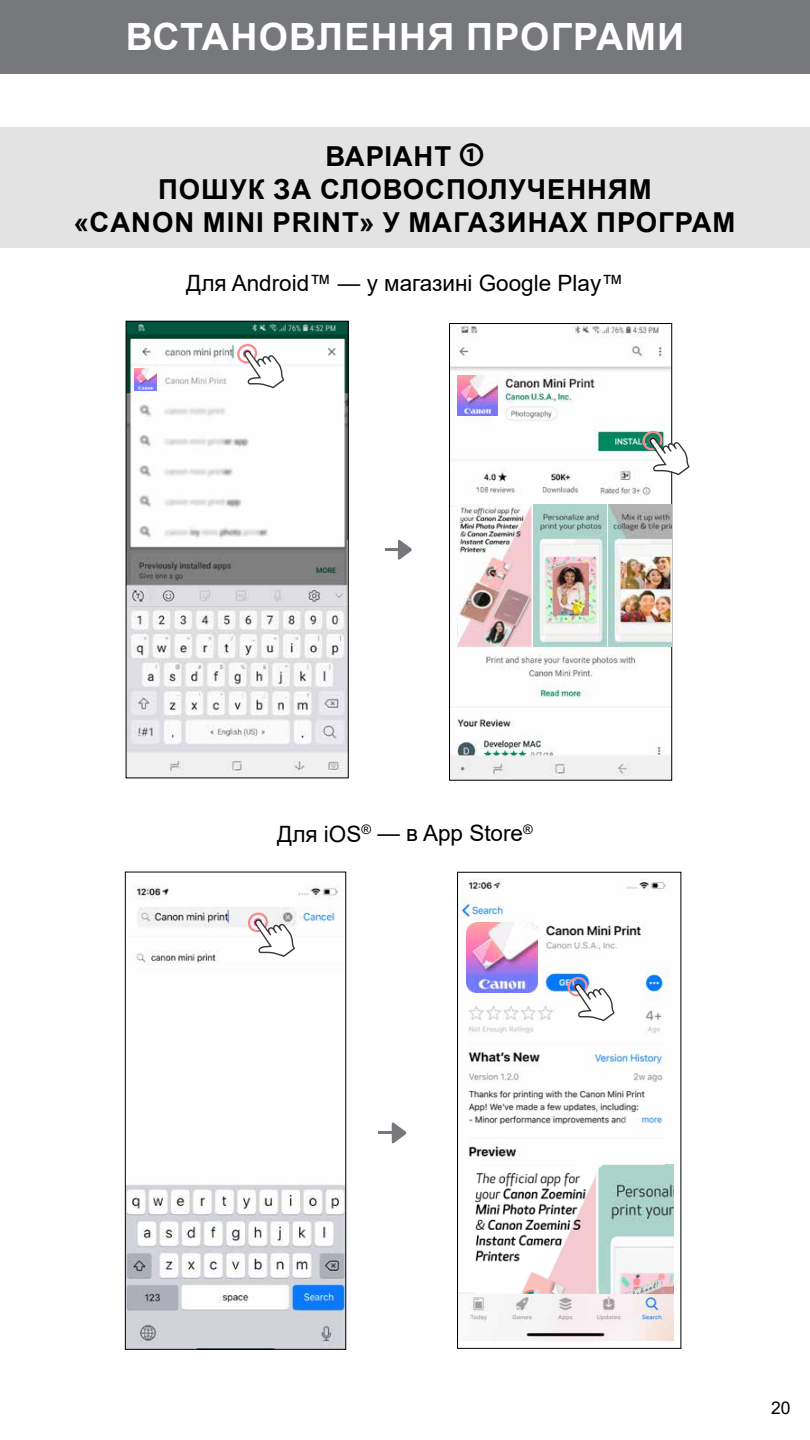
<style>
.page{position:relative;width:810px;height:1440px;background:#fff}
.page>*{position:absolute;margin:0;border:0;box-sizing:border-box;transform-origin:0 0}
.t1{font:700 37.5px "Arial";letter-spacing:.035em;color:#fff}
.t2{font:700 27.5px/33px "Arial";letter-spacing:.035em;color:#000;text-align:center}
.t3{font:22.5px "Arial";color:#000}
.t4{font:17.5px "Arial";color:#000}
.s1{font-family:"Optic Sans 301";font-weight:500;font-size:30px}
</style>
<div class="page">
<div style="left:0;top:0;width:810px;height:73px;background:#77787b"></div>
<div style="left:0;top:128px;width:810px;height:120px;background:#e3e3e3"></div>
<svg style="left:385px;top:539px;width:27px;height:21px"></svg>
<svg style="left:378px;top:1122px;width:29px;height:22px"></svg>
<img style="left:127px;top:885px;width:217px;height:462px">
<div style="left:125px;top:872px;width:221px;height:477px;border:1px solid #000"></div>
<svg style="left:248px;top:913px;width:47px;height:44px"></svg>
<img style="left:128px;top:323px;width:218px;height:453px">
<div style="left:126px;top:321px;width:222px;height:457px;border:1px solid #000"></div>
<svg style="left:237px;top:344px;width:47px;height:44px"></svg>
<img style="left:134px;top:368px;width:23px;height:23px">
<img style="left:451px;top:325px;width:219px;height:453px">
<div style="left:449px;top:323px;width:223px;height:457px;border:1px solid #000"></div>
<img style="left:458px;top:376px;width:39px;height:39px">
<img style="left:457px;top:504px;width:74px;height:143px">
<img style="left:533px;top:504px;width:73px;height:143px">
<img style="left:608px;top:504px;width:63px;height:143px">
<svg style="left:643px;top:431px;width:47px;height:44px"></svg>
<img style="left:459px;top:878px;width:215px;height:463px">
<div style="left:457px;top:872px;width:224px;height:477px;border:1px solid #000"></div>
<img style="left:467px;top:922px;width:70px;height:71px">
<svg style="left:568px;top:977px;width:47px;height:44px"></svg>
<img style="left:468px;top:1166px;width:127px;height:128px">
<div style="left:588px;top:1281px;width:7px;height:13px;background:#f2cad1"></div>
<img style="left:598px;top:1165px;width:76px;height:129px">
<div style="left:599px;top:1285px;width:7px;height:9px;background:#aed7cf"></div>
<svg style="left:665px;top:1286px;width:9px;height:8px"></svg>
<h1 class="t1" style="left:126px;top:11px;width:560px">ВСТАНОВЛЕННЯ ПРОГРАМИ</h1>
<p class="t2" style="left:74px;top:140px;width:663px">ВАРІАНТ <span class="s1">①<br></span>ПОШУК ЗА СЛОВОСПОЛУЧЕННЯМ<br>«CANON MINI PRINT» У МАГАЗИНАХ ПРОГРАМ</p>
<p class="t3" style="left:186px;top:267px;width:439px">Для Android™ — у магазині Google Play™</p>
<p class="t3" style="left:277px;top:818px;width:257px">Для iOS<sup>®</sup> — в App Store<sup>®</sup></p>
<p class="t4" style="left:771px;top:1396px;width:21px">20</p>
</div>
